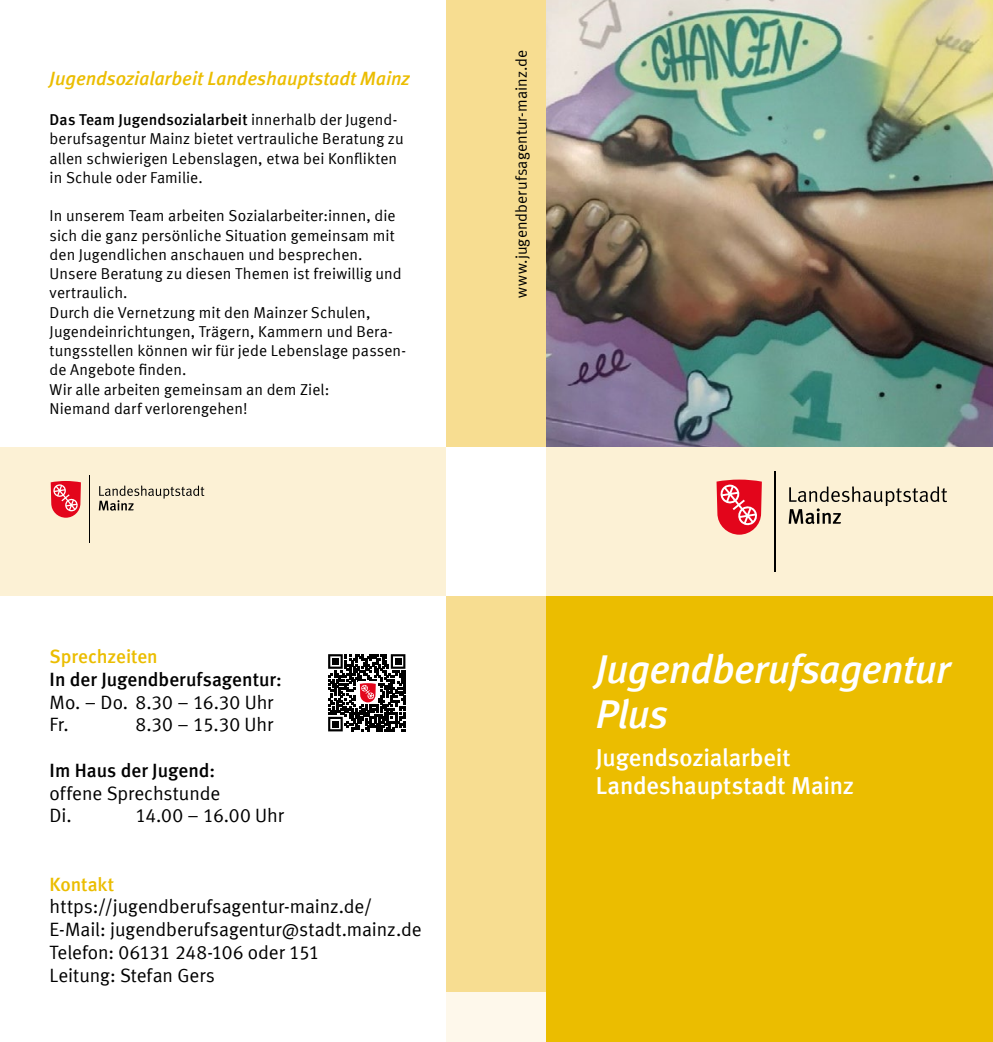
<style>
.page{position:relative;width:993px;height:1042px;background:#fff}
.page>*{position:absolute;margin:0;border:0;box-sizing:border-box;transform-origin:0 0}
.t1{font:italic 700 40.25px/45.5px "Mainz Meta";letter-spacing:-.015em;color:#fff}
.t2{font:700 24.5px/28px "Mainz Meta";letter-spacing:-.005em;color:#fff}
.t3{font:19.25px/22.8px "Mainz Meta";letter-spacing:-.005em;color:#000}
.t4{font:700 19.25px "Mainz Meta";color:#000}
.t5{font:italic 700 19.25px "Mainz Meta";color:#ebbd00}
.t6{font:700 19.25px "Mainz Meta";color:#ebbd00}
.t7{font:15.75px/19.2px "Mainz Meta";letter-spacing:.005em;color:#000}
.s1{font-weight:700}
</style>
<div class="page">
<div style="left:496px;top:595px;width:496px;height:447px;background:#ebbd00"></div>
<div style="left:0;top:446px;width:992px;height:149px;background:#fcf1d5"></div>
<div style="left:446px;top:0;width:100px;height:992px;background:#f7dd91"></div>
<div style="left:446px;top:992px;width:100px;height:50px;background:#fef8eb"></div>
<div style="left:446px;top:446px;width:100px;height:149px;background:#fff"></div>
<svg style="left:788px;top:486px;width:158px;height:38px"></svg>
<hr style="left:774px;top:471px;width:1px;height:101px;background:#000">
<svg style="left:716px;top:479px;width:45px;height:56px;background:#ea4c57"></svg>
<svg style="left:99px;top:485px;width:105px;height:26px"></svg>
<hr style="left:89px;top:475px;width:1px;height:67px;background:#000">
<svg style="left:51px;top:481px;width:30px;height:37px"></svg>
<img style="left:546px;top:0;width:446px;height:446px">
<svg style="left:328px;top:654px;width:77px;height:77px"></svg>
<p class="t5" style="left:50px;top:67px;width:361px">Jugendsozialarbeit Landeshauptstadt Mainz</p>
<p class="t7" style="left:50px;top:110px;width:355px"><span class="s1">Das Team Jugendsozialarbeit</span> innerhalb der Jugend&shy;berufsagentur Mainz bietet vertrauliche Beratung zu allen schwierigen Lebenslagen, etwa bei Konflikten in Schule oder Familie.</p>
<p class="t7" style="left:50px;top:206px;width:358px">In unserem Team arbeiten Sozialarbeiter:innen, die sich die ganz persönliche Situation gemeinsam mit den Jugendlichen anschauen und besprechen.<br>Unsere Beratung zu diesen Themen ist freiwillig und vertraulich.<br>Durch die Vernetzung mit den Mainzer Schulen, Jugendeinrichtungen, Trägern, Kammern und Bera&shy;tungsstellen können wir für jede Lebenslage passen&shy;de Angebote finden.<br>Wir alle arbeiten gemeinsam an dem Ziel:<br>Niemand darf verlorengehen!</p>
<p class="t6" style="left:50px;top:645px;width:110px">Sprechzeiten</p>
<p class="t4" style="left:50px;top:668px;width:233px">In der Jugendberufsagentur:</p>
<p class="t3" style="left:50px;top:690px;width:225px">Mo. – Do. 8.30 – 16.30 Uhr<br>Fr.</p>
<p class="t3" style="left:135px;top:713px;width:139px">8.30 – 15.30 Uhr</p>
<p class="t4" style="left:50px;top:759px;width:167px">Im Haus der Jugend:</p>
<p class="t3" style="left:50px;top:781px;width:172px">offene Sprechstunde<br>Di.</p>
<p class="t3" style="left:135px;top:804px;width:150px">14.00 – 16.00 Uhr</p>
<p class="t6" style="left:50px;top:873px;width:66px">Kontakt</p>
<p class="t3" style="left:50px;top:895px;width:373px">https://jugendberufsagentur-mainz.de/ E-Mail: jugendberufsagentur@stadt.mainz.de Telefon: 06131 248-106 oder 151<br>Leitung: Stefan Gers</p>
<p class="t7" style="left:511px;top:298px;width:249px;rotate:-90deg">www.jugendberufsagentur-mainz.de</p>
<h1 class="t1" style="left:595px;top:645px;width:356px">Jugendberufsagentur<br>Plus</h1>
<h2 class="t2" style="left:595px;top:743px;width:260px">Jugendsozialarbeit<br>Landeshauptstadt Mainz</h2>
</div>
